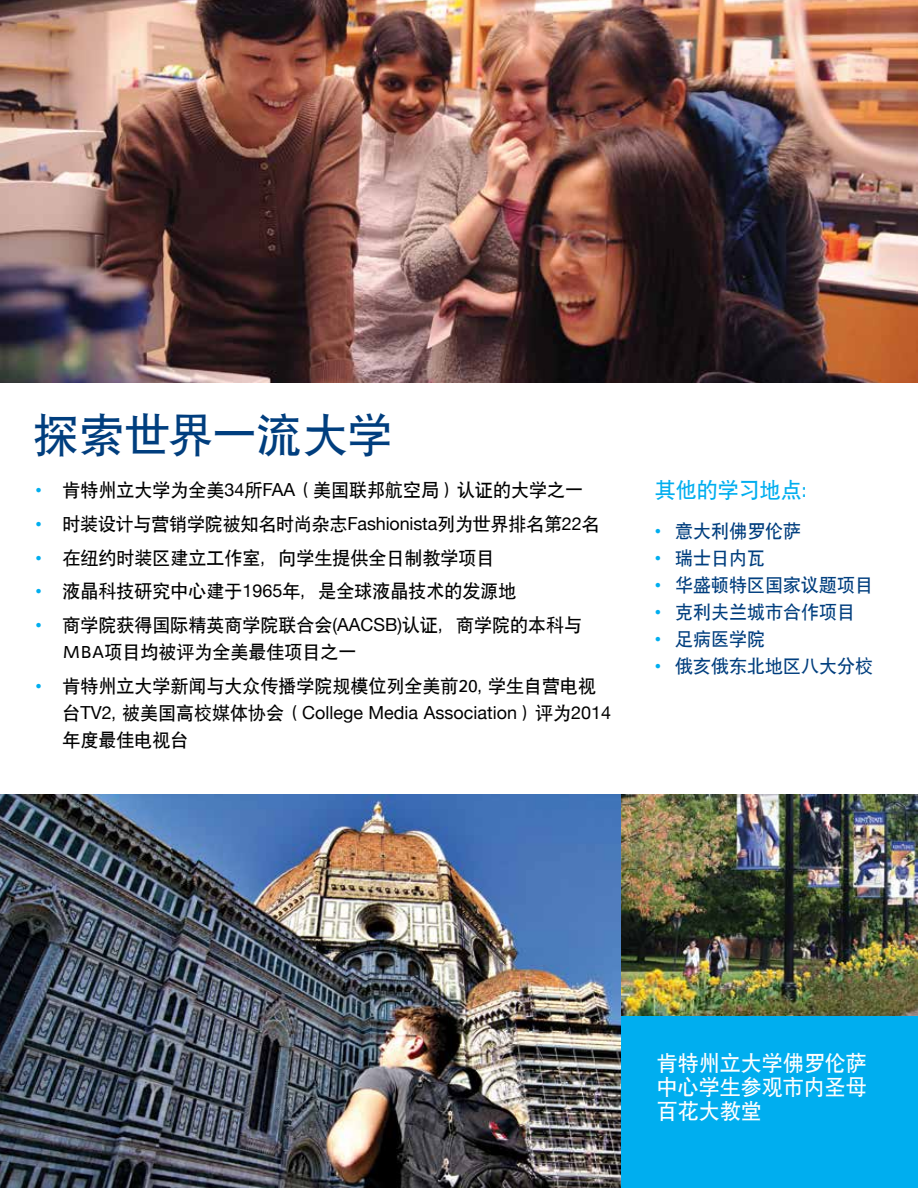
<style>
.page{position:relative;width:918px;height:1188px;background:#fff}
.page>*{position:absolute;margin:0;border:0;box-sizing:border-box;transform-origin:0 0}
.t1{font:45px "SIL Hei Med Jian";letter-spacing:-.01em;color:#003e7e}
.t2{font:21px/24px "SIL Hei Med Jian";color:#fff;text-align:justify}
.t3{font:21px "SIL Hei Med Jian";color:#00aeef}
.t4{font:18px/27px "SIL Hei Med Jian";color:#000}
.t5{font:18px "SIL Hei Med Jian";color:#003e7e}
.t6{font:18px "Helvetica Neue";color:#000}
.s1{font-family:"Garamond";color:#00aeef}
.s2{font-family:"Helvetica Neue"}
.s3{font-family:"SIL Hei Med Jian"}
</style>
<div class="page">
<img style="left:621px;top:794px;width:297px;height:223px">
<div style="left:10px;top:1017px;width:908px;height:171px;background:#00aeef"></div>
<img style="left:0;top:0;width:918px;height:383px">
<img style="left:1px;top:794px;width:620px;height:394px">
<h1 class="t1" style="left:34px;top:405px;width:360px">探索世界一流大学</h1>
<p class="t4" style="left:35px;top:475px;width:549px"><span class="s1">•</span> 肯特州立大学为全美<span class="s2">34</span>所<span class="s2">FAA</span>（美国联邦航空局）认证的大学之一</p>
<p class="t4" style="left:35px;top:509px;width:566px"><span class="s1">•</span> 时装设计与营销学院被知名时尚杂志<span class="s2">Fashionista</span>列为世界排名第<span class="s2">22</span>名</p>
<p class="t4" style="left:35px;top:543px;width:460px"><span class="s1">•</span> 在纽约时装区建立工作室，向学生提供全日制教学项目</p>
<p class="t4" style="left:35px;top:576px;width:483px"><span class="s1">•</span> 液晶科技研究中心建于<span class="s2">1965</span>年，是全球液晶技术的发源地</p>
<p class="t4" style="left:62px;top:610px;width:521px;text-indent:-27px"><span class="s1">•</span> 商学院获得国际精英商学院联合会<span class="s2">(AACSB)</span>认证，商学院的本科与<br>MBA项目均被评为全美最佳项目之一</p>
<p class="t4" style="left:35px;top:671px;width:562px"><span class="s1">•</span> 肯特州立大学新闻与大众传播学院规模位列全美前20, 学生自营电视</p>
<p class="t6" style="left:62px;top:700px;width:550px"><span class="s3">台</span>TV2<span class="s3">, 被美国高校媒体协会（</span>College Media Association<span class="s3">）评为</span>2014</p>
<p class="t4" style="left:62px;top:725px;width:127px">年度最佳电视台</p>
<p class="t3" style="left:655px;top:476px;width:169px">其他的学习地点：</p>
<p class="t5" style="left:655px;top:519px;width:148px"><span class="s1">•</span> 意大利佛罗伦萨</p>
<p class="t5" style="left:655px;top:546px;width:112px"><span class="s1">•</span> 瑞士日内瓦</p>
<p class="t5" style="left:655px;top:573px;width:220px"><span class="s1">•</span> 华盛顿特区国家议题项目</p>
<p class="t5" style="left:655px;top:600px;width:202px"><span class="s1">•</span> 克利夫兰城市合作项目</p>
<p class="t5" style="left:655px;top:627px;width:112px"><span class="s1">•</span> 足病医学院</p>
<p class="t5" style="left:655px;top:654px;width:220px"><span class="s1">•</span> 俄亥俄东北地区八大分校</p>
<p class="t2" style="left:657px;top:1049px;width:211px">肯特州立大学佛罗伦萨中心学生参观市内圣母百花大教堂</p>
</div>
